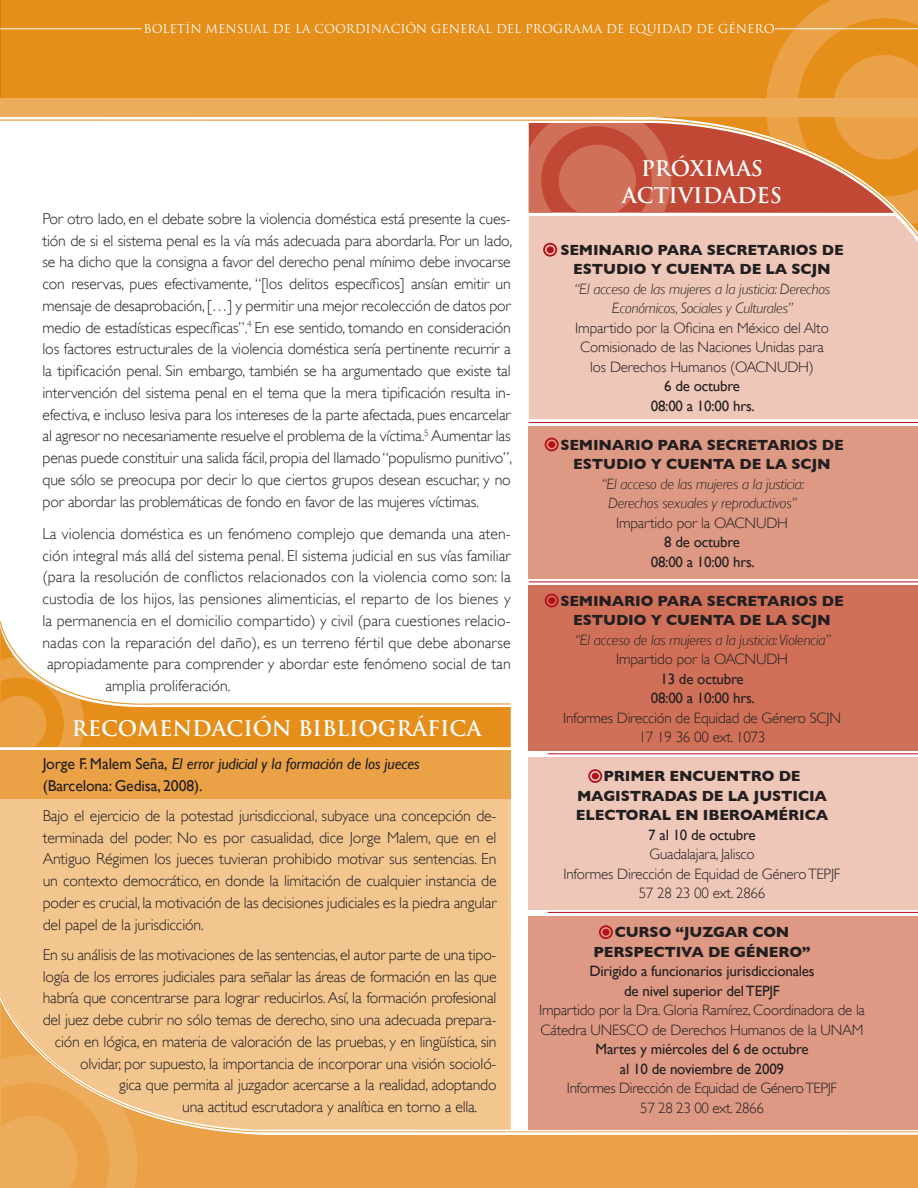
<style>
.page{position:relative;width:918px;height:1188px;background:#fff}
.page>*{position:absolute;margin:0;border:0;box-sizing:border-box;transform-origin:0 0}
.t1{font:700 21px/27px "Trajan Pro";color:#fff;text-align:center}
.t2{font:300 15.75px/21.8px "Gill Sans";letter-spacing:-.01em;color:#231f20;text-align:justify}
.t3{font:15.75px/21.8px "Gill Sans";letter-spacing:-.01em;color:#231f20}
.t4{font:300 15px/19.5px "Gill Sans";letter-spacing:-.015em;color:#231f20;text-align:center}
.t5{font:700 15px/19.5px "Gill Sans";letter-spacing:-.01em;color:#231f20;text-align:center}
.t6{font:15px/19.5px "Gill Sans";letter-spacing:-.015em;color:#231f20;text-align:center}
.t7{font:italic 300 15px/19.5px "Gill Sans";letter-spacing:-.015em;color:#231f20;text-align:center}
.t8{font:12px "Trajan Pro";color:#fff}
.s1{font-style:italic}
</style>
<div class="page">
<div style="left:1px;top:0;width:528px;height:120px;background:#e58e1a"></div>
<div style="left:0;top:98px;width:918px;height:19px;background:#edab5c"></div>
<div style="left:137px;top:1132px;width:781px;height:56px;background:#eba146"></div>
<svg style="left:0;top:1132px;width:137px;height:56px;background:#eca856"></svg>
<hr style="left:0;top:29px;width:142px;height:1px;background:#fff">
<svg style="left:0;top:995px;width:918px;height:137px"></svg>
<svg style="left:0;top:0;width:1px;height:120px"></svg>
<svg style="left:0;top:120px;width:529px;height:153px"></svg>
<div style="left:0;top:799px;width:511px;height:331px;background:#f3c690"></div>
<div style="left:84px;top:709px;width:427px;height:38px;background:#e58e1a"></div>
<svg style="left:0;top:709px;width:84px;height:38px;background:#e99c3b"></svg>
<div style="left:0;top:750px;width:511px;height:49px;background:#eba146"></div>
<svg style="left:0;top:621px;width:511px;height:88px"></svg>
<div style="left:529px;top:757px;width:389px;height:152px;background:#eec7b8"></div>
<div style="left:529px;top:228px;width:389px;height:191px;background:#eec7b8"></div>
<div style="left:529px;top:916px;width:389px;height:214px;background:#de9984"></div>
<div style="left:529px;top:426px;width:389px;height:153px;background:#de9984"></div>
<div style="left:529px;top:585px;width:389px;height:166px;background:#d07059"></div>
<hr style="left:529px;top:422px;width:389px;height:1px;background:#b5111a">
<hr style="left:529px;top:582px;width:389px;height:1px;background:#b5111a">
<hr style="left:548px;top:912px;width:370px;height:1px;background:#b5111a">
<hr style="left:548px;top:753px;width:370px;height:1px;background:#b5111a">
<svg style="left:529px;top:0;width:389px;height:228px;background:#de8941"></svg>
<div style="left:543px;top:243px;width:14px;height:14px;border:2px solid #b5111a;border-radius:50%"></div>
<div style="left:547px;top:246px;width:7px;height:7px;background:#b5111a;border-radius:50%"></div>
<div style="left:545px;top:438px;width:14px;height:13px;border:2px solid #b5111a;border-radius:50%"></div>
<div style="left:548px;top:441px;width:7px;height:7px;background:#b5111a;border-radius:50%"></div>
<div style="left:545px;top:594px;width:14px;height:13px;border:2px solid #b5111a;border-radius:50%"></div>
<div style="left:548px;top:597px;width:7px;height:7px;background:#b5111a;border-radius:50%"></div>
<div style="left:588px;top:769px;width:14px;height:14px;border:2px solid #b5111a;border-radius:50%"></div>
<div style="left:592px;top:773px;width:7px;height:6px;background:#b5111a;border-radius:50%"></div>
<div style="left:599px;top:925px;width:14px;height:14px;border:2px solid #b5111a;border-radius:50%"></div>
<div style="left:602px;top:929px;width:8px;height:7px;background:#b5111a;border-radius:50%"></div>
<p class="t8" style="left:144px;top:22px;width:633px">BOLETÍN MENSUAL DE LA COORDINACIÓN GENERAL DEL PROGRAMA DE EQUIDAD DE GÉNERO</p>
<p class="t2" style="left:43px;top:208px;width:471px">Por otro lado, en el debate sobre la violencia doméstica está presente la cues&shy;tión de si el sistema penal es la vía más adecuada para abordarla. Por un lado, se ha dicho que la consigna a favor del derecho penal mínimo debe invocarse con reservas, pues efectivamente, “[los delitos específicos] ansían emitir un mensaje de desaprobación, […] y permitir una mejor recolección de datos por medio de estadísticas específicas”.<sup>4</sup> En ese sentido, tomando en consideración los factores estructurales de la violencia doméstica sería pertinente recurrir a la tipificación penal. Sin embargo, también se ha argumentado que existe tal intervención del sistema penal en el tema que la mera tipificación resulta in&shy;efectiva, e incluso lesiva para los intereses de la parte afectada, pues encarcelar al agresor no necesariamente resuelve el problema de la víctima.<sup>5</sup> Aumentar las penas puede constituir una salida fácil, propia del llamado “populismo punitivo”, que sólo se preocupa por decir lo que ciertos grupos desean escuchar, y no por abordar las problemáticas de fondo en favor de las mujeres víctimas.</p>
<p class="t2" style="left:43px;top:523px;width:470px">La violencia doméstica es un fenómeno complejo que demanda una aten-</p>
<p class="t2" style="left:43px;top:545px;width:470px">ción integral más allá del sistema penal. El sistema judicial en sus vías familiar</p>
<p class="t2" style="left:43px;top:566px;width:470px">(para la resolución de conflictos relacionados con la violencia como son: la</p>
<p class="t2" style="left:43px;top:588px;width:470px">custodia de los hijos, las pensiones alimenticias, el reparto de los bienes y</p>
<p class="t2" style="left:43px;top:610px;width:470px">la permanencia en el domicilio compartido) y civil (para cuestiones relacio-</p>
<p class="t2" style="left:43px;top:632px;width:470px">nadas con la reparación del daño), es un terreno fértil que debe abonarse</p>
<p class="t2" style="left:47px;top:653px;width:465px">apropiadamente para comprender y abordar este fenómeno social de tan</p>
<p class="t2" style="left:106px;top:675px;width:127px">amplia proliferación.</p>
<h1 class="t1" style="left:72px;top:715px;width:411px">RECOMENDACIÓN BIBLIOGRÁFICA</h1>
<p class="t3" style="left:43px;top:752px;width:378px">Jorge F. Malem Seña, <span class="s1">El error judicial y la formación de los jueces </span>(Barcelona: Gedisa, 2008).</p>
<p class="t2" style="left:43px;top:805px;width:455px">Bajo el ejercicio de la potestad jurisdiccional, subyace una concepción de&shy;terminada del poder. No es por casualidad, dice Jorge Malem, que en el Antiguo Régimen los jueces tuvieran prohibido motivar sus sentencias. En un contexto democrático, en donde la limitación de cualquier instancia de poder es crucial, la motivación de las decisiones judiciales es la piedra angular del papel de la jurisdicción.</p>
<p class="t2" style="left:43px;top:944px;width:455px">En su análisis de las motivaciones de las sentencias, el autor parte de una tipo-</p>
<p class="t2" style="left:43px;top:965px;width:455px">logía de los errores judiciales para señalar las áreas de formación en las que</p>
<p class="t2" style="left:43px;top:987px;width:455px">habría que concentrarse para lograr reducirlos. Así, la formación profesional</p>
<p class="t2" style="left:43px;top:1009px;width:455px">del juez debe cubrir no sólo temas de derecho, sino una adecuada prepara-</p>
<p class="t2" style="left:55px;top:1031px;width:443px">ción en lógica, en materia de valoración de las pruebas, y en lingüística, sin</p>
<p class="t2" style="left:80px;top:1052px;width:418px">olvidar, por supuesto, la importancia de incorporar una visión socioló-</p>
<p class="t2" style="left:119px;top:1074px;width:379px">gica que permita al juzgador acercarse a la realidad, adoptando</p>
<p class="t2" style="left:182px;top:1096px;width:297px">una actitud escrutadora y analítica en torno a ella.</p>
<h1 class="t1" style="left:622px;top:156px;width:161px">PRÓXIMAS<br>ACTIVIDADES</h1>
<p class="t5" style="left:560px;top:240px;width:285px">SEMINARIO PARA SECRETARIOS DE<br>ESTUDIO Y CUENTA DE LA SCJN</p>
<p class="t7" style="left:574px;top:279px;width:258px">“El acceso de las mujeres a la justicia: Derechos<br>Económicos, Sociales y Culturales”</p>
<p class="t4" style="left:575px;top:318px;width:255px">Impartido por la Oficina en México del Alto<br>Comisionado de las Naciones Unidas para los Derechos Humanos (OACNUDH)</p>
<p class="t6" style="left:651px;top:377px;width:106px">6 de octubre<br>08:00 a 10:00 hrs.</p>
<p class="t5" style="left:560px;top:435px;width:285px">SEMINARIO PARA SECRETARIOS DE<br>ESTUDIO Y CUENTA DE LA SCJN</p>
<p class="t7" style="left:601px;top:474px;width:205px">“El acceso de las mujeres a la justicia:<br>Derechos sexuales y reproductivos”</p>
<p class="t4" style="left:616px;top:513px;width:174px">Impartido por la OACNUDH</p>
<p class="t6" style="left:651px;top:533px;width:106px">8 de octubre<br>08:00 a 10:00 hrs.</p>
<p class="t5" style="left:560px;top:591px;width:285px">SEMINARIO PARA SECRETARIOS DE<br>ESTUDIO Y CUENTA DE LA SCJN</p>
<p class="t7" style="left:574px;top:630px;width:258px">“El acceso de las mujeres a la justicia: Violencia”</p>
<p class="t4" style="left:616px;top:650px;width:174px">Impartido por la OACNUDH</p>
<p class="t6" style="left:651px;top:669px;width:106px">13 de octubre<br>08:00 a 10:00 hrs.</p>
<p class="t4" style="left:563px;top:708px;width:279px">Informes Dirección de Equidad de Género SCJN<br>17 19 36 00 ext. 1073</p>
<p class="t5" style="left:576px;top:767px;width:254px">PRIMER ENCUENTRO DE<br>MAGISTRADAS DE LA JUSTICIA<br>ELECTORAL EN IBEROAMÉRICA</p>
<p class="t6" style="left:648px;top:825px;width:109px">7 al 10 de octubre</p>
<p class="t4" style="left:564px;top:845px;width:278px">Guadalajara, Jalisco<br>Informes Dirección de Equidad de Género TEPJF<br>57 28 23 00 ext. 2866</p>
<p class="t5" style="left:594px;top:923px;width:219px">CURSO “JUZGAR CON<br>PERSPECTIVA DE GÉNERO”</p>
<p class="t6" style="left:589px;top:962px;width:227px">Dirigido a funcionarios jurisdiccionales de nivel superior del TEPJF</p>
<p class="t4" style="left:539px;top:1001px;width:327px;text-align:left">Impartido por la Dra. Gloria Ramírez, Coordinadora de la<br>Cátedra UNESCO de Derechos Humanos de la UNAM</p>
<p class="t6" style="left:596px;top:1040px;width:215px">Martes y miércoles del 6 de octubre al 10 de noviembre de 2009</p>
<p class="t4" style="left:567px;top:1079px;width:272px">Informes Dirección de Equidad de Género TEPJF<br>57 28 23 00 ext. 2866</p>
</div>
